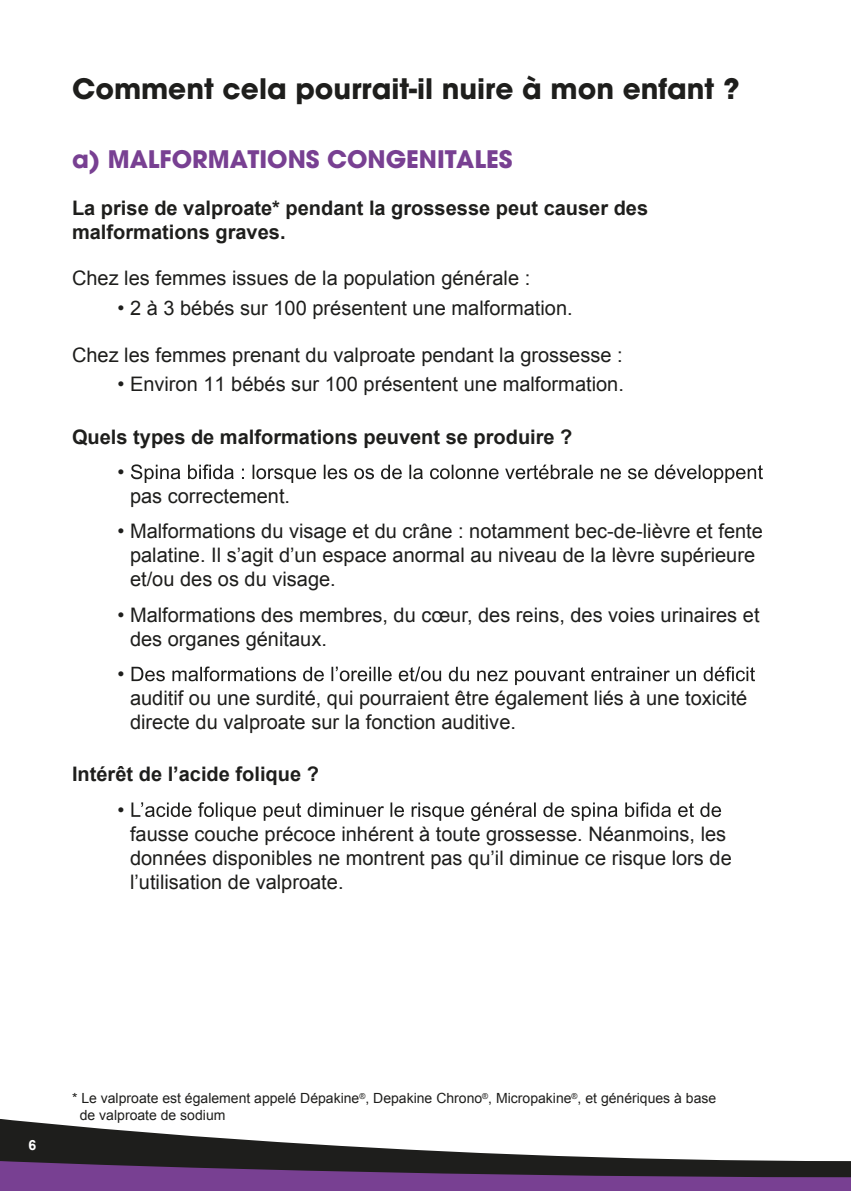
<style>
.page{position:relative;width:851px;height:1191px;background:#fff}
.page>*{position:absolute;margin:0;border:0;box-sizing:border-box;transform-origin:0 0}
.t1{font:700 28px "ITC Avant Garde Pro";color:#1e1e1c}
.t2{font:700 24px "ITC Avant Garde Pro";color:#784092}
.t3{font:20px/24px "Arial";color:#1e1e1c}
.t4{font:700 20px/24px "Arial";color:#1e1e1c}
.t5{font:14px/16.8px "Arial";color:#1e1e1c}
.t6{font:700 14px "Arial";color:#fff}
</style>
<div class="page">
<div style="left:0;top:1177px;width:850px;height:14px;background:#784092"></div>
<svg style="left:0;top:1119px;width:850px;height:58px"></svg>
<svg style="left:131px;top:464px;width:631px;height:19px"></svg>
<svg style="left:131px;top:666px;width:624px;height:19px"></svg>
<svg style="left:131px;top:802px;width:590px;height:19px"></svg>
<h1 class="t1" style="left:72px;top:70px;width:669px">Comment cela pourrait-il nuire à mon enfant ?</h1>
<p class="t2" style="left:72px;top:143px;width:442px">a) MALFORMATIONS CONGENITALES</p>
<p class="t4" style="left:72px;top:196px;width:577px">La prise de valproate* pendant la grossesse peut causer des malformations graves.</p>
<p class="t3" style="left:72px;top:266px;width:459px">Chez les femmes issues de la population générale :</p>
<p class="t3" style="left:117px;top:296px;width:457px">• 2 à 3 bébés sur 100 présentent une malformation.</p>
<p class="t3" style="left:72px;top:343px;width:552px">Chez les femmes prenant du valproate pendant la grossesse :</p>
<p class="t3" style="left:117px;top:372px;width:508px">• Environ 11 bébés sur 100 présentent une malformation.</p>
<p class="t4" style="left:72px;top:425px;width:502px">Quels types de malformations peuvent se produire ?</p>
<p class="t3" style="left:117px;top:460px;width:8px">•</p>
<p class="t3" style="left:130px;top:484px;width:162px">pas correctement.</p>
<p class="t3" style="left:130px;top:519px;width:634px;text-indent:-13px">• Malformations du visage et du crâne : notamment bec-de-lièvre et fente palatine. Il s’agit d’un espace anormal au niveau de la lèvre supérieure et/ou des os du visage.</p>
<p class="t3" style="left:130px;top:603px;width:631px;text-indent:-13px">• Malformations des membres, du cœur, des reins, des voies urinaires et des organes génitaux.</p>
<p class="t3" style="left:117px;top:662px;width:8px">•</p>
<p class="t3" style="left:130px;top:686px;width:618px">auditif ou une surdité, qui pourraient être également liés à une toxicité directe du valproate sur la fonction auditive.</p>
<p class="t4" style="left:72px;top:763px;width:248px">Intérêt de l’acide folique ?</p>
<p class="t3" style="left:117px;top:798px;width:8px">•</p>
<p class="t3" style="left:130px;top:822px;width:603px">fausse couche précoce inhérent à toute grossesse. Néanmoins, les données disponibles ne montrent pas qu’il diminue ce risque lors de l’utilisation de valproate.</p>
<p class="t6" style="left:28px;top:1136px;width:9px">6</p>
<p class="t5" style="left:80px;top:1090px;width:637px;text-indent:-8px">* Le valproate est également appelé Dépakine<sup>®</sup>, Depakine Chrono<sup>®</sup>, Micropakine<sup>®</sup>, et génériques à base de valproate de sodium</p>
</div>
